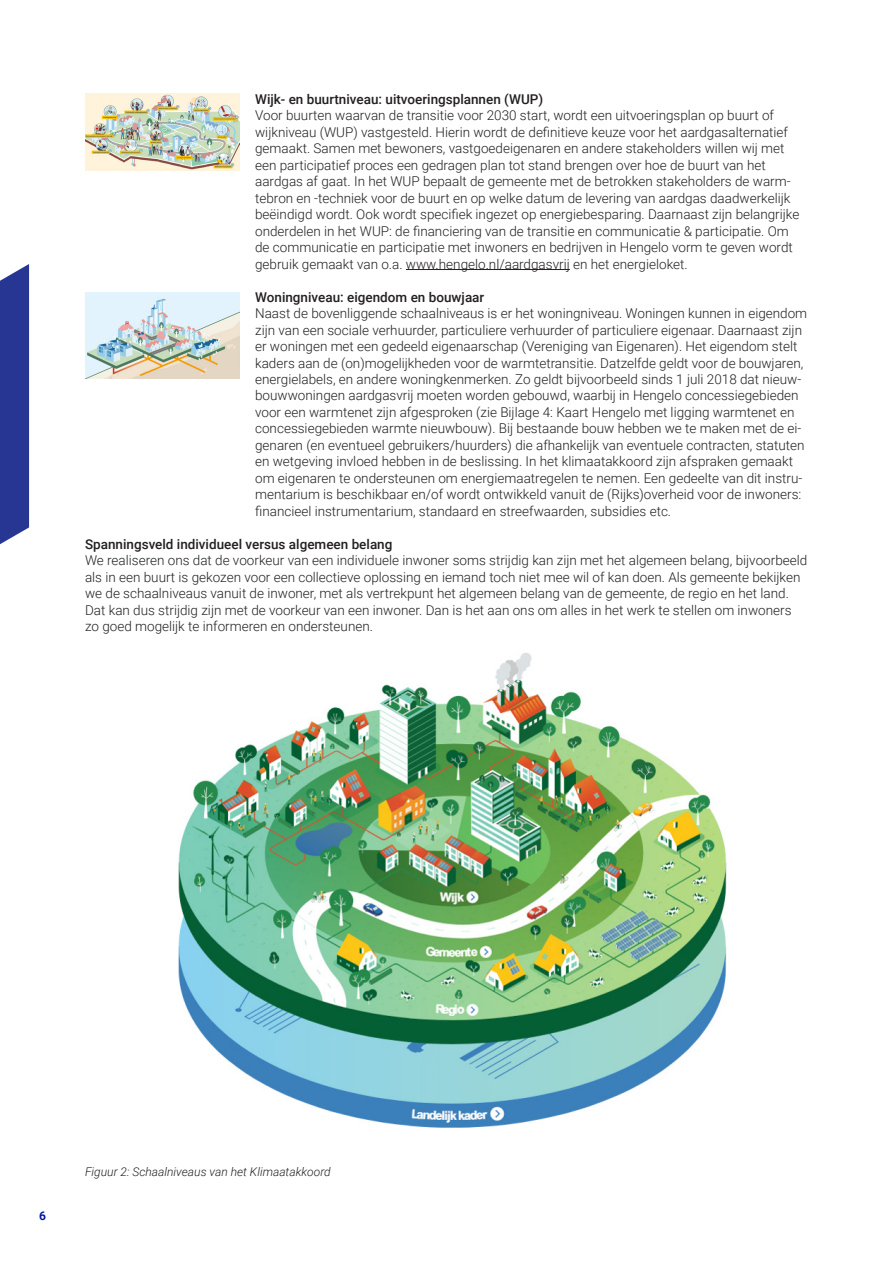
<style>
.page{position:relative;width:893px;height:1263px;background:#fff}
.page>*{position:absolute;margin:0;border:0;box-sizing:border-box;transform-origin:0 0}
.t1{font:300 13.5px/16.5px "Roboto";color:#231f20}
.t2{font:500 13.5px "Roboto";color:#231f20}
.t3{font:italic 300 12px "Roboto";color:#231f20}
.t4{font:700 12px "Roboto";color:#00199f}
</style>
<div class="page">
<div style="left:0;top:264px;width:29px;height:281px;background:#263692"></div>
<hr style="left:406px;top:269px;width:164px;height:1px;background:#231f20">
<img style="left:178px;top:653px;width:549px;height:475px">
<img style="left:85px;top:292px;width:154px;height:87px">
<img style="left:85px;top:93px;width:154px;height:77px">
<p class="t2" style="left:255px;top:89px;width:290px">Wijk- en buurtniveau: uitvoeringsplannen (WUP)</p>
<p class="t1" style="left:255px;top:106px;width:546px">Voor buurten waarvan de transitie voor 2030 start, wordt een uitvoeringsplan op buurt of wijkniveau (WUP) vastgesteld. Hierin wordt de definitieve keuze voor het aardgasalternatief gemaakt. Samen met bewoners, vastgoedeigenaren en andere stakeholders willen wij met een participatief proces een gedragen plan tot stand brengen over hoe de buurt van het aardgas af gaat. In het WUP bepaalt de gemeente met de betrokken stakeholders de warm&shy;tebron en -techniek voor de buurt en op welke datum de levering van aardgas daadwerkelijk beëindigd wordt. Ook wordt specifiek ingezet op energiebesparing. Daarnaast zijn belangrijke onderdelen in het WUP: de financiering van de transitie en communicatie &amp; participatie. Om de communicatie en participatie met inwoners en bedrijven in Hengelo vorm te geven wordt gebruik gemaakt van o.a. www.hengelo.nl/aardgasvrij en het energieloket.</p>
<p class="t2" style="left:255px;top:287px;width:231px">Woningniveau: eigendom en bouwjaar</p>
<p class="t1" style="left:255px;top:304px;width:554px">Naast de bovenliggende schaalniveaus is er het woningniveau. Woningen kunnen in eigendom zijn van een sociale verhuurder, particuliere verhuurder of particuliere eigenaar. Daarnaast zijn er woningen met een gedeeld eigenaarschap (Vereniging van Eigenaren). Het eigendom stelt kaders aan de (on)mogelijkheden voor de warmtetransitie. Datzelfde geldt voor de bouwjaren, energielabels, en andere woningkenmerken. Zo geldt bijvoorbeeld sinds 1 juli 2018 dat nieuw&shy;bouwwoningen aardgasvrij moeten worden gebouwd, waarbij in Hengelo concessiegebieden voor een warmtenet zijn afgesproken (zie Bijlage 4: Kaart Hengelo met ligging warmtenet en concessiegebieden warmte nieuwbouw). Bij bestaande bouw hebben we te maken met de ei&shy;genaren (en eventueel gebruikers/huurders) die afhankelijk van eventuele contracten, statuten en wetgeving invloed hebben in de beslissing. In het klimaatakkoord zijn afspraken gemaakt om eigenaren te ondersteunen om energiemaatregelen te nemen. Een gedeelte van dit instru&shy;mentarium is beschikbaar en/of wordt ontwikkeld vanuit de (Rijks)overheid voor de inwoners: financieel instrumentarium, standaard en streefwaarden, subsidies etc.</p>
<p class="t2" style="left:85px;top:535px;width:309px">Spanningsveld individueel versus algemeen belang</p>
<p class="t1" style="left:85px;top:552px;width:724px">We realiseren ons dat de voorkeur van een individuele inwoner soms strijdig kan zijn met het algemeen belang, bijvoorbeeld als in een buurt is gekozen voor een collectieve oplossing en iemand toch niet mee wil of kan doen. Als gemeente bekijken we de schaalniveaus vanuit de inwoner, met als vertrekpunt het algemeen belang van de gemeente, de regio en het land.<br>Dat kan dus strijdig zijn met de voorkeur van een inwoner. Dan is het aan ons om alles in het werk te stellen om inwoners zo goed mogelijk te informeren en ondersteunen.</p>
<p class="t4" style="left:39px;top:1207px;width:8px">6</p>
<p class="t3" style="left:85px;top:1163px;width:247px">Figuur 2: Schaalniveaus van het Klimaatakkoord</p>
</div>
